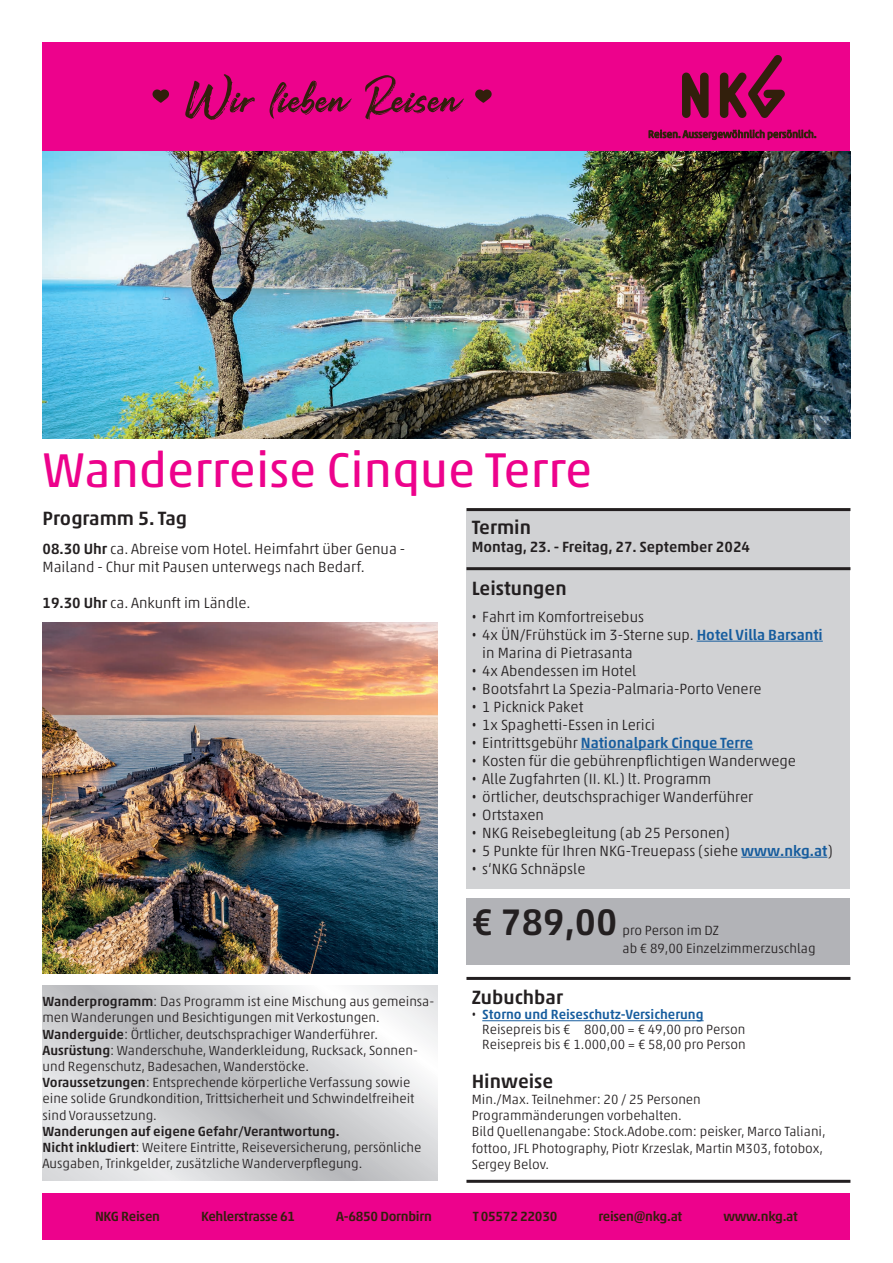
<style>
.page{position:relative;width:893px;height:1263px;background:#fff}
.page>*{position:absolute;margin:0;border:0;box-sizing:border-box;transform-origin:0 0}
.t1{font:49.5px "Akko Pro";color:#ed028c}
.t2{font:500 37.5px "Akko Pro";color:#231f20}
.t3{font:500 19.5px "Akko Pro";color:#231f20}
.t4{font:300 15px/18px "Akko Pro";color:#231f20}
.t5{font:500 15px "Akko Pro";color:#175d9e}
.t6{font:500 15px "Akko Pro";color:#231f20}
.t7{font:300 13.5px/16.2px "Akko Pro";color:#231f20}
.t8{font:500 13.5px "Akko Pro";letter-spacing:-.02em;color:#321f0c}
.s1{font-weight:500}
.s2{font-family:"Gotham Condensed";font-weight:400}
.s3{font-weight:500;color:#175d9e}
.s4{font-family:"Gotham Condensed";font-weight:400;color:#231f20}
.s5{font-weight:300;color:#231f20}
</style>
<div class="page">
<div style="left:43px;top:1193px;width:807px;height:46px;background:#ed028c"></div>
<div style="left:43px;top:43px;width:807px;height:109px;background:#ed028c"></div>
<svg style="left:475px;top:89px;width:17px;height:14px"></svg>
<svg style="left:152px;top:89px;width:17px;height:14px"></svg>
<svg style="left:185px;top:74px;width:70px;height:46px"></svg>
<svg style="left:270px;top:81px;width:82px;height:38px"></svg>
<svg style="left:365px;top:75px;width:99px;height:45px"></svg>
<img style="left:43px;top:152px;width:807px;height:287px">
<svg style="left:649px;top:129px;width:167px;height:12px"></svg>
<svg style="left:682px;top:72px;width:27px;height:46px"></svg>
<svg style="left:720px;top:55px;width:65px;height:63px"></svg>
<svg style="left:43px;top:986px;width:395px;height:195px;background:#d5d6d7"></svg>
<div style="left:466px;top:512px;width:384px;height:78px;background:#d1d2d4"></div>
<div style="left:466px;top:898px;width:384px;height:67px;background:#b2b3b7"></div>
<div style="left:466px;top:569px;width:384px;height:320px;background:#d1d2d4"></div>
<hr style="left:482px;top:1020px;width:222px;height:1px;background:#175d9e">
<hr style="left:697px;top:641px;width:126px;height:1px;background:#175d9e">
<hr style="left:581px;top:749px;width:172px;height:1px;background:#175d9e">
<hr style="left:741px;top:857px;width:86px;height:1px;background:#175d9e">
<hr style="left:466px;top:567px;width:384px;height:3px;background:#231f20">
<hr style="left:466px;top:977px;width:384px;height:3px;background:#231f20">
<hr style="left:466px;top:1180px;width:384px;height:3px;background:#231f20">
<hr style="left:466px;top:508px;width:384px;height:3px;background:#231f20">
<img style="left:43px;top:622px;width:395px;height:351px">
<h1 class="t1" style="left:43px;top:440px;width:552px">Wanderreise Cinque Terre</h1>
<h3 class="t3" style="left:472px;top:515px;width:61px">Termin</h3>
<h3 class="t3" style="left:43px;top:506px;width:146px">Programm 5. Tag</h3>
<p class="t4" style="left:43px;top:539px;width:364px"><span class="s1">08.30 Uhr</span> ca. Abreise vom Hotel. Heimfahrt über Genua -<br>Mailand - Chur mit Pausen unterwegs nach Bedarf.</p>
<p class="t4" style="left:43px;top:593px;width:210px"><span class="s1">19.30 Uhr</span> ca. Ankunft im Ländle.</p>
<p class="t6" style="left:472px;top:538px;width:280px">Montag, 23. - Freitag, 27. September 2024</p>
<h3 class="t3" style="left:472px;top:576px;width:96px">Leistungen</h3>
<p class="t4" style="left:472px;top:607px;width:174px"><span class="s2">•</span> Fahrt im Komfortreisebus</p>
<p class="t4" style="left:482px;top:625px;width:342px;text-indent:-10px"><span class="s2">•</span> 4x ÜN/Frühstück im 3-Sterne sup. <span class="s3">Hotel Villa Barsanti </span>in Marina di Pietrasanta</p>
<p class="t4" style="left:472px;top:661px;width:166px"><span class="s2">•</span> 4x Abendessen im Hotel</p>
<p class="t4" style="left:472px;top:679px;width:291px"><span class="s2">•</span> Bootsfahrt La Spezia-Palmaria-Porto Venere</p>
<p class="t4" style="left:472px;top:697px;width:113px"><span class="s2">•</span> 1 Picknick Paket</p>
<p class="t4" style="left:472px;top:715px;width:185px"><span class="s2">•</span> 1x Spaghetti-Essen in Lerici</p>
<p class="t5" style="left:472px;top:733px;width:283px"><span class="s4">•</span> <span class="s5">Eintrittsgebühr</span> Nationalpark Cinque Terre</p>
<p class="t4" style="left:472px;top:751px;width:326px"><span class="s2">•</span> Kosten für die gebührenpflichtigen Wanderwege</p>
<p class="t4" style="left:472px;top:769px;width:241px"><span class="s2">•</span> Alle Zugfahrten (II. Kl.) lt. Programm</p>
<p class="t4" style="left:472px;top:787px;width:283px"><span class="s2">•</span> örtlicher, deutschsprachiger Wanderführer</p>
<p class="t4" style="left:472px;top:805px;width:74px"><span class="s2">•</span> Ortstaxen</p>
<p class="t4" style="left:472px;top:823px;width:260px"><span class="s2">•</span> NKG Reisebegleitung (ab 25 Personen)</p>
<p class="t4" style="left:472px;top:841px;width:363px"><span class="s2">•</span> 5 Punkte für Ihren NKG-Treuepass (siehe <span class="s3">www.nkg.at</span>)</p>
<p class="t4" style="left:472px;top:859px;width:115px"><span class="s2">•</span> s‘NKG Schnäpsle</p>
<h2 class="t2" style="left:472px;top:899px;width:147px">€ 789,00</h2>
<p class="t7" style="left:622px;top:922px;width:98px">pro Person im DZ</p>
<p class="t7" style="left:43px;top:993px;width:393px"><span class="s1">Wanderprogramm</span>: Das Programm ist eine Mischung aus gemeinsa&shy;men Wanderungen und Besichtigungen mit Verkostungen.<br><span class="s1">Wanderguide</span>: Örtlicher, deutschsprachiger Wanderführer.<br><span class="s1">Ausrüstung</span>: Wanderschuhe, Wanderkleidung, Rucksack, Sonnen&shy;und Regenschutz, Badesachen, Wanderstöcke.<br><span class="s1">Voraussetzungen</span>: Entsprechende körperliche Verfassung sowie eine solide Grundkondition, Trittsicherheit und Schwindelfreiheit sind Voraussetzung.</p>
<p class="t7" style="left:43px;top:1123px;width:380px"><span class="s1">Wanderungen auf eigene Gefahr/Verantwortung.<br>Nicht inkludiert</span>: Weitere Eintritte, Reiseversicherung, persönliche<br>Ausgaben, Trinkgelder, zusätzliche Wanderverpflegung.</p>
<p class="t7" style="left:622px;top:940px;width:194px">ab € 89,00 Einzelzimmerzuschlag</p>
<h3 class="t3" style="left:472px;top:986px;width:93px">Zubuchbar</h3>
<p class="t7" style="left:482px;top:1007px;width:265px;line-height:15px;text-indent:-11px"><span class="s2">•</span> <span class="s3">Storno und Reiseschutz-Versicherung<br></span>Reisepreis bis € 800,00 = € 49,00 pro Person<br>Reisepreis bis € 1.000,00 = € 58,00 pro Person</p>
<h3 class="t3" style="left:472px;top:1069px;width:83px">Hinweise</h3>
<p class="t7" style="left:472px;top:1091px;width:355px">Min./Max. Teilnehmer: 20 / 25 Personen Programmänderungen vorbehalten.<br>Bild Quellenangabe: Stock.Adobe.com: peisker, Marco Taliani, fottoo, JFL Photography, Piotr Krzeslak, Martin M303, fotobox, Sergey Belov.</p>
<p class="t8" style="left:95px;top:1208px;width:67px">NKG Reisen</p>
<p class="t8" style="left:201px;top:1208px;width:96px">Kehlerstrasse 61</p>
<p class="t8" style="left:336px;top:1208px;width:97px">A-6850 Dornbirn</p>
<p class="t8" style="left:473px;top:1208px;width:86px">T 05572 22030</p>
<p class="t8" style="left:598px;top:1208px;width:85px">reisen@nkg.at</p>
<p class="t8" style="left:723px;top:1208px;width:76px">www.nkg.at</p>
</div>
